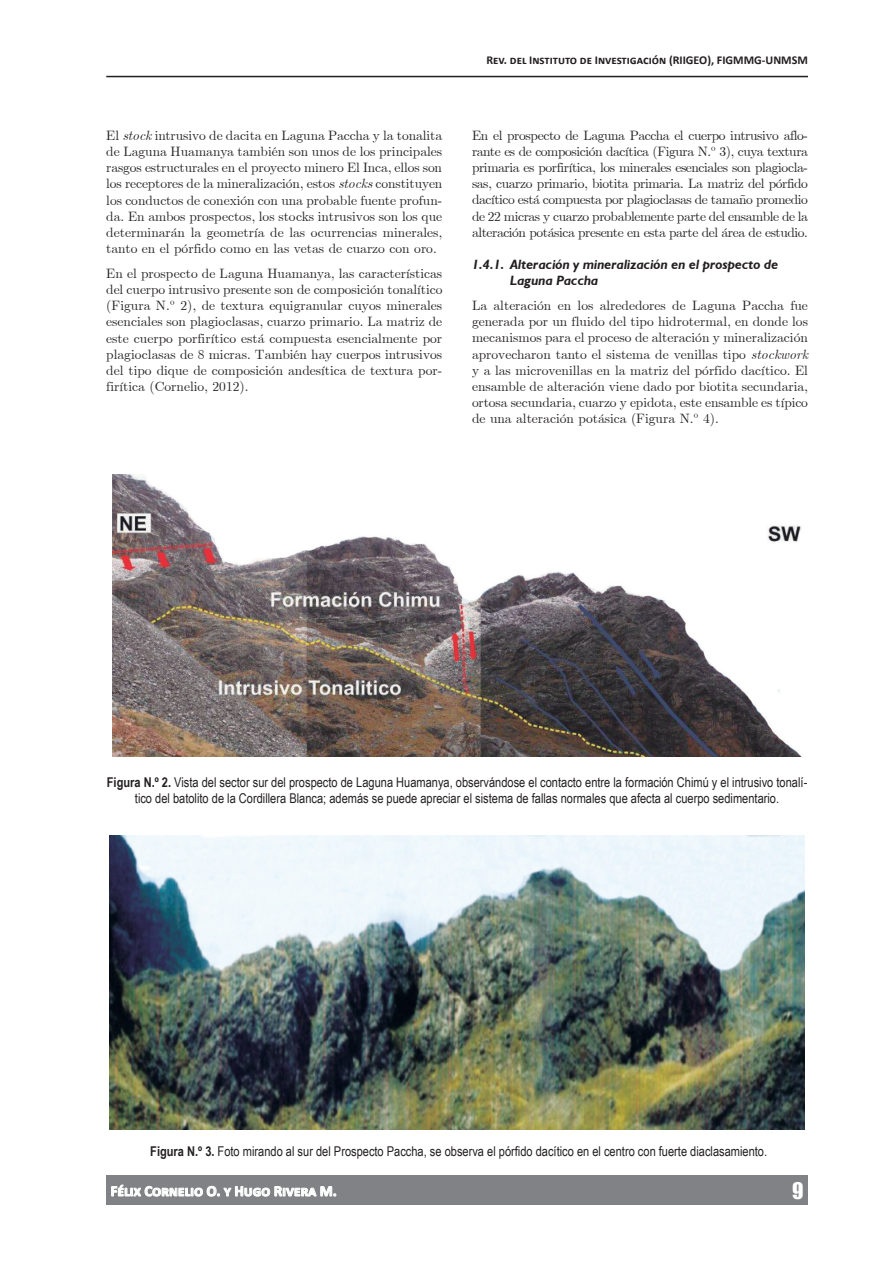
<style>
.page{position:relative;width:893px;height:1263px;background:#fff}
.page>*{position:absolute;margin:0;border:0;box-sizing:border-box;transform-origin:0 0}
.t1{font:21px "Impact";color:#fff}
.t2{font:700 15px "Calibri";color:#fff}
.t3{font:13.5px/16.2px "Euclid";color:#231f20;text-align:justify}
.t4{font:13.5px/15.8px "Arial Narrow";color:#231f20;text-align:center}
.t5{font:italic 700 13.5px/16.2px "Humanist 521 BT";color:#231f20}
.t6{font:700 12px "Calibri";color:#231f20}
.s1{font-style:italic}
.s2{font-weight:700}
</style>
<div class="page">
<div style="left:106px;top:1175px;width:702px;height:30px;background:#808285"></div>
<hr style="left:106px;top:76px;width:702px;height:1px;background:#231f20">
<svg style="left:111px;top:1184px;width:226px;height:13px"></svg>
<img style="left:110px;top:836px;width:695px;height:293px">
<img style="left:112px;top:474px;width:690px;height:283px">
<p class="t3" style="left:106px;top:127px;width:338px">El <span class="s1">stock</span> intrusivo de dacita en Laguna Paccha y la tonalita de Laguna Huamanya también son unos de los principales rasgos estructurales en el proyecto minero El Inca, ellos son los receptores de la mineralización, estos <span class="s1">stocks</span> constituyen los conductos de conexión con una probable fuente profun&shy;da. En ambos prospectos, los stocks intrusivos son los que determinarán la geometría de las ocurrencias minerales, tanto en el pórfido como en las vetas de cuarzo con oro.</p>
<p class="t3" style="left:106px;top:265px;width:338px">En el prospecto de Laguna Huamanya, las características del cuerpo intrusivo presente son de composición tonalítico (Figura N.º 2), de textura equigranular cuyos minerales esenciales son plagioclasas, cuarzo primario. La matriz de este cuerpo porfirítico está compuesta esencialmente por plagioclasas de 8 micras. También hay cuerpos intrusivos del tipo dique de composición andesítica de textura por&shy;firítica (Cornelio, 2012).</p>
<p class="t6" style="left:487px;top:52px;width:323px">Rev. del Instituto de Investigación (RIIGEO), FIGMMG-UNMSM</p>
<p class="t3" style="left:472px;top:127px;width:338px">En el prospecto de Laguna Paccha el cuerpo intrusivo aflo&shy;rante es de composición dacítica (Figura N.º 3), cuya textura primaria es porfirítica, los minerales esenciales son plagiocla&shy;sas, cuarzo primario, biotita primaria. La matriz del pórfido dacítico está compuesta por plagioclasas de tamaño promedio de 22 micras y cuarzo probablemente parte del ensamble de la alteración potásica presente en esta parte del área de estudio.</p>
<p class="t5" style="left:510px;top:256px;width:269px;text-indent:-38px">1.4.1. Alteración y mineralización en el prospecto de<br>Laguna Paccha</p>
<p class="t3" style="left:472px;top:297px;width:338px">La alteración en los alrededores de Laguna Paccha fue generada por un fluido del tipo hidrotermal, en donde los mecanismos para el proceso de alteración y mineralización aprovecharon tanto el sistema de venillas tipo <span class="s1">stockwork </span>y a las microvenillas en la matriz del pórfido dacítico. El ensamble de alteración viene dado por biotita secundaria, ortosa secundaria, cuarzo y epidota, este ensamble es típico de una alteración potásica (Figura N.º 4).</p>
<p class="t4" style="left:107px;top:774px;width:702px"><span class="s2">Figura N.º 2.</span> Vista del sector sur del prospecto de Laguna Huamanya, observándose el contacto entre la formación Chimú y el intrusivo tonalí&shy;tico del batolito de la Cordillera Blanca; además se puede apreciar el sistema de fallas normales que afecta al cuerpo sedimentario.</p>
<p class="t4" style="left:150px;top:1142px;width:618px"><span class="s2">Figura N.º 3.</span> Foto mirando al sur del Prospecto Paccha, se observa el pórfido dacítico en el centro con fuerte diaclasamiento.</p>
<p class="t2" style="left:111px;top:1181px;width:228px">Félix Cornelio O. y Hugo Rivera M.</p>
<h1 class="t1" style="left:792px;top:1174px;width:13px">9</h1>
</div>
